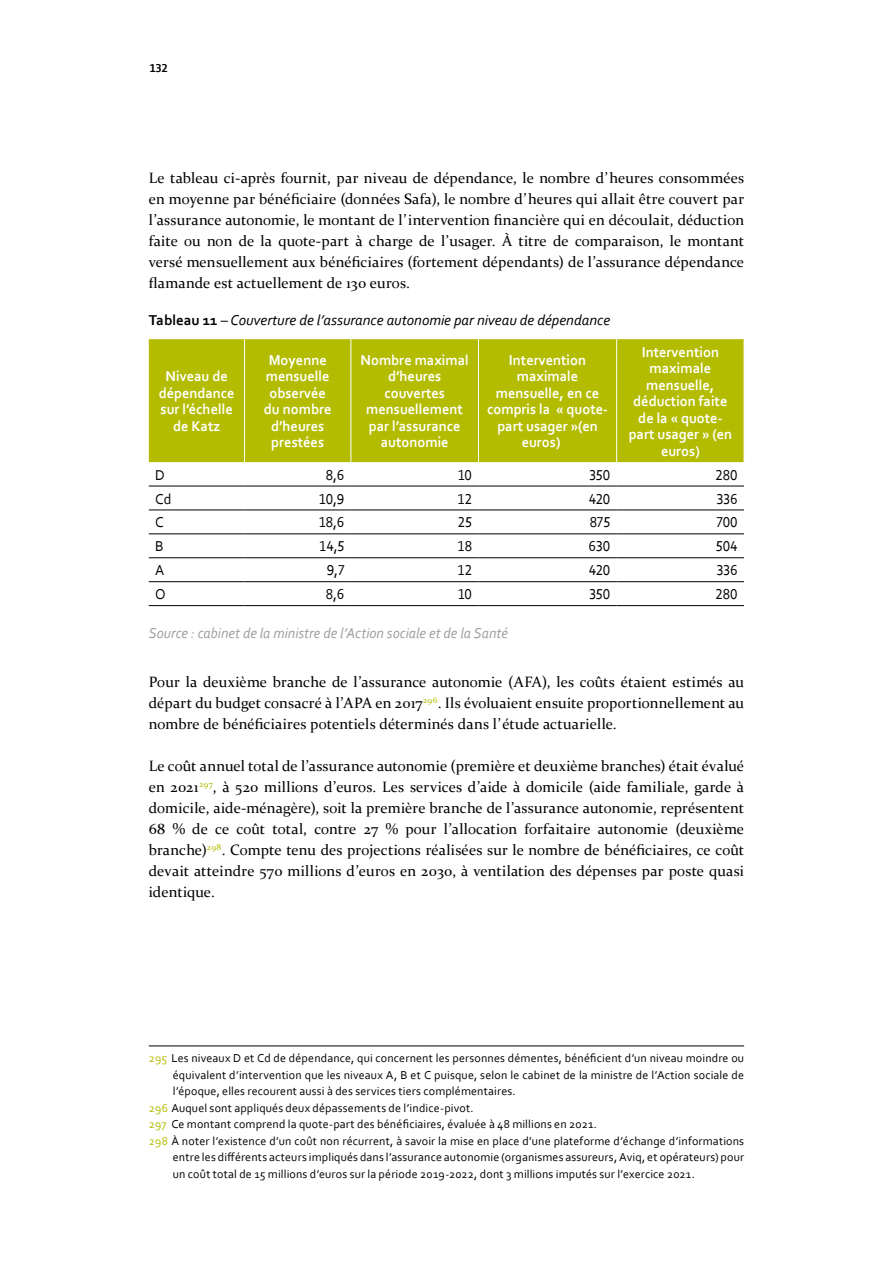
<style>
.page{position:relative;width:893px;height:1263px;background:#fff}
.page>*{position:absolute;margin:0;border:0;box-sizing:border-box;transform-origin:0 0}
.t1{font:15px/21px "Constantia";letter-spacing:.01em;color:#000;text-align:justify}
.t2{font:700 15px/16.5px "Corbel";color:#fff;text-align:center;scale:.96 1}
.t3{font:15px "Corbel";color:#000;scale:.96 1}
.t4{font:italic 15px "Corbel";color:#000}
.t5{font:italic 15px "Corbel";color:#9d9e9e;scale:.96 1}
.t6{font:12px "Corbel";letter-spacing:.015em;color:#000}
.t7{font:700 12px "Corbel";color:#000}
.s1{font-weight:700;font-style:normal}
.s2{color:#b3bc00}
</style>
<div class="page">
<div style="left:149px;top:339px;width:595px;height:123px;background:#b3bc00"></div>
<hr style="left:244px;top:339px;width:1px;height:123px;background:#fff">
<hr style="left:350px;top:339px;width:1px;height:123px;background:#fff">
<hr style="left:478px;top:339px;width:1px;height:123px;background:#fff">
<hr style="left:616px;top:339px;width:1px;height:123px;background:#fff">
<hr style="left:149px;top:486px;width:96px;height:1px;background:#000">
<hr style="left:245px;top:486px;width:106px;height:1px;background:#000">
<hr style="left:351px;top:486px;width:127px;height:1px;background:#000">
<hr style="left:478px;top:486px;width:139px;height:1px;background:#000">
<hr style="left:617px;top:486px;width:127px;height:1px;background:#000">
<hr style="left:149px;top:510px;width:96px;height:1px;background:#000">
<hr style="left:245px;top:510px;width:106px;height:1px;background:#000">
<hr style="left:351px;top:510px;width:127px;height:1px;background:#000">
<hr style="left:478px;top:510px;width:139px;height:1px;background:#000">
<hr style="left:617px;top:510px;width:127px;height:1px;background:#000">
<hr style="left:149px;top:533px;width:96px;height:1px;background:#000">
<hr style="left:245px;top:533px;width:106px;height:1px;background:#000">
<hr style="left:351px;top:533px;width:127px;height:1px;background:#000">
<hr style="left:478px;top:533px;width:139px;height:1px;background:#000">
<hr style="left:617px;top:533px;width:127px;height:1px;background:#000">
<hr style="left:149px;top:557px;width:96px;height:1px;background:#000">
<hr style="left:245px;top:557px;width:106px;height:1px;background:#000">
<hr style="left:351px;top:557px;width:127px;height:1px;background:#000">
<hr style="left:478px;top:557px;width:139px;height:1px;background:#000">
<hr style="left:617px;top:557px;width:127px;height:1px;background:#000">
<hr style="left:149px;top:581px;width:96px;height:1px;background:#000">
<hr style="left:245px;top:581px;width:106px;height:1px;background:#000">
<hr style="left:351px;top:581px;width:127px;height:1px;background:#000">
<hr style="left:478px;top:581px;width:139px;height:1px;background:#000">
<hr style="left:617px;top:581px;width:127px;height:1px;background:#000">
<hr style="left:149px;top:605px;width:96px;height:1px;background:#000">
<hr style="left:245px;top:605px;width:106px;height:1px;background:#000">
<hr style="left:351px;top:605px;width:127px;height:1px;background:#000">
<hr style="left:478px;top:605px;width:139px;height:1px;background:#000">
<hr style="left:617px;top:605px;width:127px;height:1px;background:#000">
<hr style="left:149px;top:1046px;width:595px;height:1px;background:#000">
<p class="t7" style="left:150px;top:60px;width:19px">132</p>
<p class="t1" style="left:149px;top:167px;width:597px">Le tableau ci-après fournit, par niveau de dépendance, le nombre d’heures consommées en moyenne par bénéficiaire (données Safa), le nombre d’heures qui allait être couvert par l’assurance autonomie, le montant de l’intervention financière qui en découlait, déduction faite ou non de la quote-part à charge de l’usager. À titre de comparaison, le montant versé mensuellement aux bénéficiaires (fortement dépendants) de l’assurance dépendance flamande est actuellement de 130 euros.</p>
<p class="t4" style="left:149px;top:310px;width:463px"><span class="s1">Tableau 11</span> – Couverture de l’assurance autonomie par niveau de dépendance</p>
<p class="t2" style="left:159px;top:368px;width:81px">Niveau de dépendance sur l’échelle de Katz</p>
<p class="t2" style="left:264px;top:351px;width:72px">Moyenne mensuelle observée du nombre d’heures prestées</p>
<p class="t2" style="left:361px;top:351px;width:114px">Nombre maximal d’heures couvertes mensuellement par l’assurance autonomie</p>
<p class="t2" style="left:487px;top:351px;width:127px">Intervention maximale mensuelle, en ce compris la « quote&shy;part usager »(en euros)<sup>295</sup></p>
<p class="t2" style="left:629px;top:343px;width:109px">Intervention maximale mensuelle, déduction faite de la « quote&shy;part usager » (en euros)</p>
<p class="t3" style="left:155px;top:465px;width:12px">D</p>
<p class="t3" style="left:326px;top:465px;width:21px">8,6</p>
<p class="t3" style="left:458px;top:465px;width:16px">10</p>
<p class="t3" style="left:589px;top:465px;width:23px">350</p>
<p class="t3" style="left:716px;top:465px;width:25px">280</p>
<p class="t3" style="left:155px;top:489px;width:18px">Cd</p>
<p class="t3" style="left:319px;top:489px;width:28px">10,9</p>
<p class="t3" style="left:458px;top:489px;width:16px">12</p>
<p class="t3" style="left:589px;top:489px;width:24px">420</p>
<p class="t3" style="left:717px;top:489px;width:23px">336</p>
<p class="t3" style="left:155px;top:513px;width:10px">C</p>
<p class="t3" style="left:319px;top:513px;width:28px">18,6</p>
<p class="t3" style="left:458px;top:513px;width:16px">25</p>
<p class="t3" style="left:590px;top:513px;width:23px">875</p>
<p class="t3" style="left:716px;top:513px;width:24px">700</p>
<p class="t3" style="left:155px;top:537px;width:10px">B</p>
<p class="t3" style="left:319px;top:537px;width:28px">14,5</p>
<p class="t3" style="left:458px;top:537px;width:16px">18</p>
<p class="t3" style="left:589px;top:537px;width:24px">630</p>
<p class="t3" style="left:716px;top:537px;width:24px">504</p>
<p class="t3" style="left:155px;top:561px;width:11px">A</p>
<p class="t3" style="left:327px;top:561px;width:20px">9,7</p>
<p class="t3" style="left:458px;top:561px;width:16px">12</p>
<p class="t3" style="left:589px;top:561px;width:24px">420</p>
<p class="t3" style="left:717px;top:561px;width:23px">336</p>
<p class="t3" style="left:155px;top:585px;width:12px">O</p>
<p class="t3" style="left:326px;top:585px;width:21px">8,6</p>
<p class="t3" style="left:458px;top:585px;width:16px">10</p>
<p class="t3" style="left:589px;top:585px;width:23px">350</p>
<p class="t3" style="left:716px;top:585px;width:25px">280</p>
<p class="t5" style="left:149px;top:623px;width:375px">Source : cabinet de la ministre de l’Action sociale et de la Santé</p>
<p class="t1" style="left:149px;top:671px;width:597px">Pour la deuxième branche de l’assurance autonomie (AFA), les coûts étaient estimés au départ du budget consacré à l’APA en 2017<sup>296</sup>. Ils évoluaient ensuite proportionnellement au nombre de bénéficiaires potentiels déterminés dans l’étude actuarielle.</p>
<p class="t1" style="left:149px;top:755px;width:597px">Le coût annuel total de l’assurance autonomie (première et deuxième branches) était évalué en 2021<sup>297</sup>, à 520 millions d’euros. Les services d’aide à domicile (aide familiale, garde à domicile, aide-ménagère), soit la première branche de l’assurance autonomie, représentent 68 % de ce coût total, contre 27 % pour l’allocation forfaitaire autonomie (deuxième branche)<sup>298</sup>. Compte tenu des projections réalisées sur le nombre de bénéficiaires, ce coût devait atteindre 570 millions d’euros en 2030, à ventilation des dépenses par poste quasi identique.</p>
<p class="t6" style="left:149px;top:1051px;width:597px"><span class="s2">295</span> Les niveaux D et Cd de dépendance, qui concernent les personnes démentes, bénéficient d’un niveau moindre ou</p>
<p class="t6" style="left:173px;top:1067px;width:573px">équivalent d’intervention que les niveaux A, B et C puisque, selon le cabinet de la ministre de l’Action sociale de</p>
<p class="t6" style="left:173px;top:1084px;width:344px">l’époque, elles recourent aussi à des services tiers complémentaires.</p>
<p class="t6" style="left:149px;top:1100px;width:326px"><span class="s2">296</span> Auquel sont appliqués deux dépassements de l’indice-pivot.</p>
<p class="t6" style="left:149px;top:1117px;width:450px"><span class="s2">297</span> Ce montant comprend la quote-part des bénéficiaires, évaluée à 48 millions en 2021.</p>
<p class="t6" style="left:149px;top:1133px;width:597px"><span class="s2">298</span> À noter l’existence d’un coût non récurrent, à savoir la mise en place d’une plateforme d’échange d’informations</p>
<p class="t6" style="left:173px;top:1150px;width:573px">entre les différents acteurs impliqués dans l’assurance autonomie (organismes assureurs, Aviq, et opérateurs) pour</p>
<p class="t6" style="left:173px;top:1166px;width:524px">un coût total de 15 millions d’euros sur la période 2019-2022, dont 3 millions imputés sur l’exercice 2021.</p>
</div>
